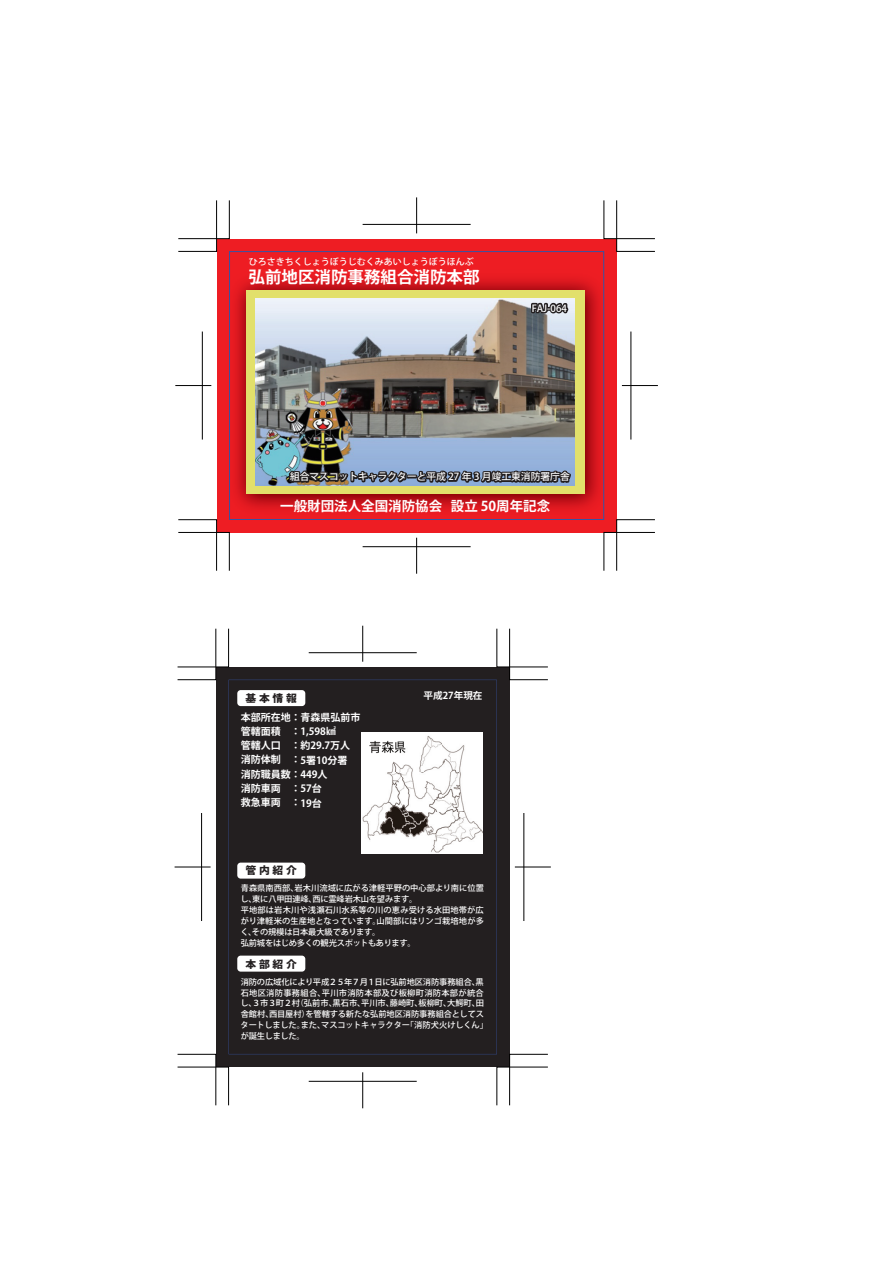
<style>
.page{position:relative;width:893px;height:1263px;background:#fff}
.page>*{position:absolute;margin:0;border:0;box-sizing:border-box;transform-origin:0 0}
.t1{font:700 16.5px "Koz Go Pro";color:#fff}
.t2{font:700 13.5px "Koz Go Pro";color:#fff}
.t3{font:800 10.2px "Koz Go Pro";letter-spacing:.25em;color:#231f20;scale:1.05 1}
.t4{font:700 10.05px/14.2px "Koz Go Pro";color:#fff}
.t5{font:500 9.75px "Koz Go Pro";color:#fff}
.t6{font:700 9.6px "Koz Go Pro";color:#fff}
.t7{font:500 9px "Koz Go Pro";color:#fff}
.t8{font:500 8.25px/10.9px "Koz Go Pro";letter-spacing:-.01em;color:#fff}
</style>
<div class="page">
<div style="left:216px;top:667px;width:293px;height:400px;background:#231f20"></div>
<div style="left:217px;top:239px;width:399px;height:293px;background:#ee1d23"></div>
<img style="left:235px;top:268px;width:370px;height:251px">
<div style="left:246px;top:290px;width:339px;height:204px;background:#e2e06b"></div>
<svg style="left:229px;top:680px;width:268px;height:374px"></svg>
<div style="left:229px;top:251px;width:375px;height:269px;border:1px solid #3654a4"></div>
<svg style="left:178px;top:519px;width:52px;height:52px"></svg>
<svg style="left:178px;top:200px;width:52px;height:52px"></svg>
<svg style="left:603px;top:200px;width:52px;height:52px"></svg>
<svg style="left:603px;top:519px;width:52px;height:52px"></svg>
<hr style="left:175px;top:385px;width:36px;height:1px;background:#000">
<hr style="left:202px;top:332px;width:1px;height:108px;background:#000">
<hr style="left:622px;top:385px;width:36px;height:1px;background:#000">
<hr style="left:631px;top:332px;width:1px;height:108px;background:#000">
<hr style="left:363px;top:224px;width:108px;height:1px;background:#000">
<hr style="left:416px;top:197px;width:1px;height:36px;background:#000">
<hr style="left:363px;top:546px;width:108px;height:1px;background:#000">
<hr style="left:416px;top:538px;width:1px;height:36px;background:#000">
<svg style="left:177px;top:1054px;width:52px;height:52px"></svg>
<svg style="left:177px;top:628px;width:52px;height:52px"></svg>
<svg style="left:496px;top:628px;width:52px;height:52px"></svg>
<svg style="left:496px;top:1054px;width:52px;height:52px"></svg>
<hr style="left:175px;top:867px;width:36px;height:1px;background:#000">
<hr style="left:201px;top:813px;width:1px;height:108px;background:#000">
<hr style="left:515px;top:867px;width:36px;height:1px;background:#000">
<hr style="left:524px;top:813px;width:1px;height:108px;background:#000">
<hr style="left:309px;top:652px;width:108px;height:1px;background:#000">
<hr style="left:362px;top:626px;width:1px;height:36px;background:#000">
<hr style="left:309px;top:1081px;width:108px;height:1px;background:#000">
<hr style="left:362px;top:1072px;width:1px;height:36px;background:#000">
<img style="left:362px;top:732px;width:121px;height:121px">
<img style="left:256px;top:298px;width:29px;height:187px">
<img style="left:285px;top:279px;width:293px;height:228px">
<p class="t7" style="left:249px;top:256px;width:226px">ひろさきちくしょうぼうじむくみあいしょうぼうほんぶ</p>
<h1 class="t1" style="left:249px;top:267px;width:232px">弘前地区消防事務組合消防本部</h1>
<p class="t5" style="left:532px;top:302px;width:37px">FAJ-064</p>
<p class="t5" style="left:290px;top:470px;width:281px">組合マスコットキャラクターと平成 27 年 3 月竣工東消防署庁舎</p>
<h2 class="t2" style="left:280px;top:497px;width:272px">一般財団法人全国消防協会 設立 50周年記念</h2>
<p class="t3" style="left:246px;top:691px;width:50px">基本情報</p>
<p class="t6" style="left:424px;top:689px;width:60px">平成27年現在</p>
<p class="t4" style="left:241px;top:710px;width:121px">本部所在地：青森県弘前市管轄面積　：1,598㎢<br>管轄人口　：約29.7万人消防体制　：5署10分署<br>消防職員数：449人<br>消防車両　：57台<br>救急車両　：19台</p>
<p class="t3" style="left:246px;top:864px;width:50px">管内紹介</p>
<p class="t8" style="left:240px;top:883px;width:245px">青森県南西部、岩木川流域に広がる津軽平野の中心部より南に位置し、東に八甲田連峰、西に霊峰岩木山を望みます。<br>平地部は岩木川や浅瀬石川水系等の川の恵み受ける水田地帯が広がり津軽米の生産地となっています。山間部にはリンゴ栽培地が多く、その規模は日本最大級であります。<br>弘前城をはじめ多くの観光スポットもあります。</p>
<p class="t8" style="left:240px;top:976px;width:249px">消防の広域化により平成２５年７月１日に弘前地区消防事務組合、黒石地区消防事務組合、平川市消防本部及び板柳町消防本部が統合し、３市３町２村（弘前市、黒石市、平川市、藤崎町、板柳町、大鰐町、田舎館村、西目屋村）を管轄する新たな弘前地区消防事務組合としてスタートしました。また、マスコットキャラクター「消防犬火けしくん」が誕生しました。</p>
<p class="t3" style="left:246px;top:957px;width:50px">本部紹介</p>
</div>
